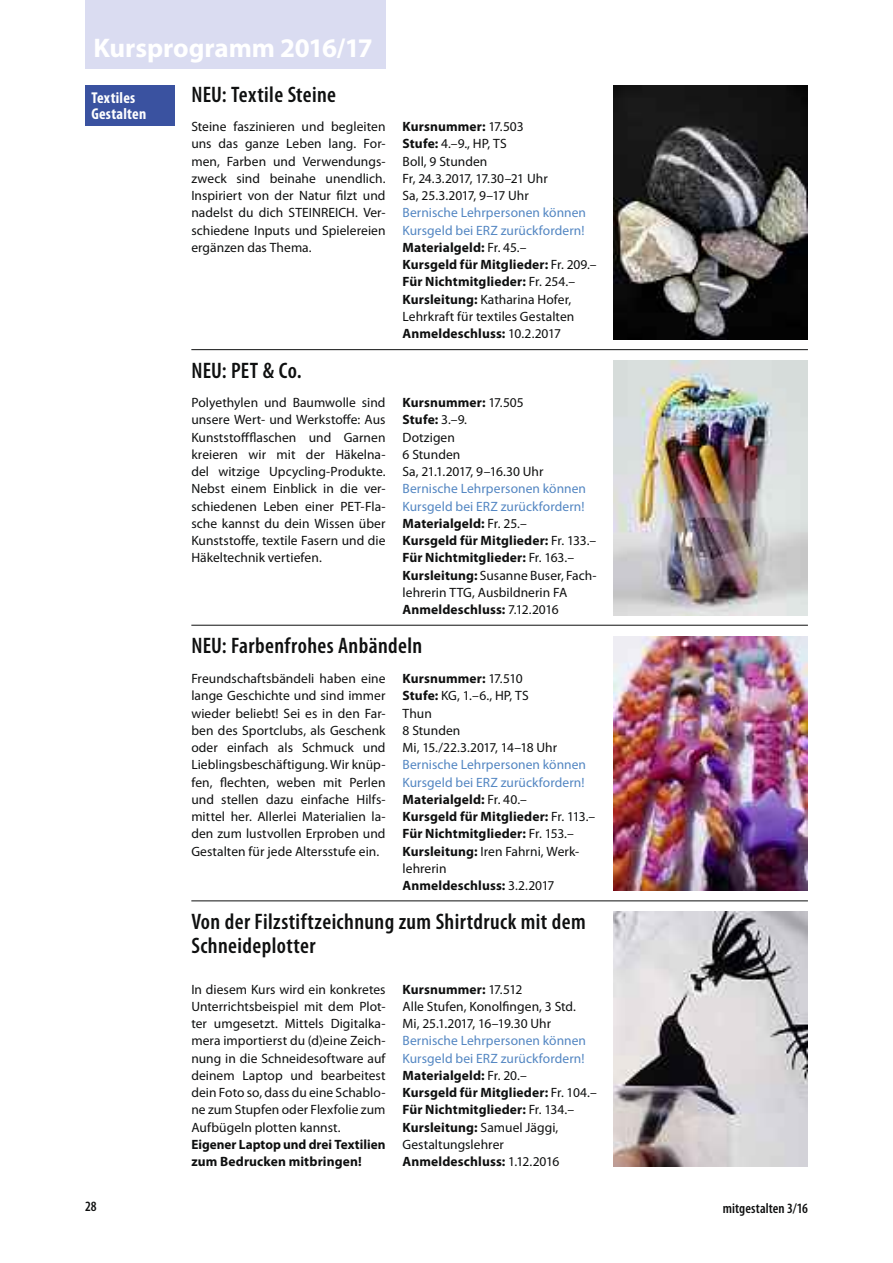
<style>
.page{position:relative;width:893px;height:1263px;background:#fff}
.page>*{position:absolute;margin:0;border:0;box-sizing:border-box;transform-origin:0 0}
.t1{font:700 27px "Myriad Pro";letter-spacing:-.005em;color:#fff}
.t2{font:600 condensed 22.5px/24px "Myriad Pro";letter-spacing:.015em;color:#0f1010}
.t3{font:700 condensed 15.75px/16.5px "Myriad Pro";letter-spacing:.015em;color:#fff}
.t4{font:600 condensed 14.25px "Myriad Pro";letter-spacing:.005em;color:#0f1010}
.t5{font:13.5px/17.2px "Myriad Pro";letter-spacing:.005em;color:#0f1010}
.s1{font-weight:700}
.s2{color:#5386c2}
</style>
<div class="page">
<hr style="left:191px;top:349px;width:617px;height:1px;background:#0f1010">
<hr style="left:191px;top:625px;width:617px;height:1px;background:#0f1010">
<hr style="left:191px;top:900px;width:617px;height:1px;background:#0f1010">
<img style="left:614px;top:912px;width:194px;height:254px">
<img style="left:614px;top:636px;width:194px;height:255px">
<img style="left:614px;top:361px;width:194px;height:254px">
<img style="left:614px;top:85px;width:194px;height:254px">
<div style="left:85px;top:0;width:301px;height:68px;background:#dadcf1"></div>
<div style="left:85px;top:85px;width:89px;height:40px;background:#3a52a0"></div>
<p class="t1" style="left:94px;top:31px;width:281px">Kursprogramm 2016/17</p>
<p class="t3" style="left:91px;top:89px;width:56px">Textiles<br>Gestalten</p>
<p class="t2" style="left:191px;top:82px;width:146px">NEU: Textile Steine</p>
<p class="t5" style="left:191px;top:119px;width:196px;text-align:justify">Steine faszinieren und begleiten uns das ganze Leben lang. For&shy;men, Farben und Verwendungs&shy;zweck sind beinahe unendlich.<br>Inspiriert von der Natur filzt und nadelst du dich STEINREICH. Ver&shy;schiedene Inputs und Spielereien ergänzen das Thema.</p>
<p class="t5" style="left:403px;top:119px;width:196px"><span class="s1">Kursnummer:</span> 17.503<br><span class="s1">Stufe:</span> 4.–9., HP, TS<br>Boll, 9 Stunden<br>Fr, 24.3.2017, 17.30–21 Uhr<br>Sa, 25.3.2017, 9–17 Uhr<br><span class="s2">Bernische Lehrpersonen können<br>Kursgeld bei ERZ zurückfordern!<br></span><span class="s1">Materialgeld:</span> Fr. 45.–<br><span class="s1">Kursgeld für Mitglieder:</span> Fr. 209.–<br><span class="s1">Für Nichtmitglieder:</span> Fr. 254.–<br><span class="s1">Kursleitung:</span> Katharina Hofer,<br>Lehrkraft für textiles Gestalten<br><span class="s1">Anmeldeschluss:</span> 10.2.2017</p>
<p class="t2" style="left:191px;top:358px;width:112px">NEU: PET &amp; Co.</p>
<p class="t5" style="left:191px;top:395px;width:196px;text-align:justify">Polyethylen und Baumwolle sind unsere Wert- und Werkstoffe: Aus Kunststoffflaschen und Garnen kreieren wir mit der Häkelna&shy;del witzige Upcycling-Produkte.<br>Nebst einem Einblick in die ver&shy;schiedenen Leben einer PET-Fla&shy;sche kannst du dein Wissen über Kunststoffe, textile Fasern und die Häkeltechnik vertiefen.</p>
<p class="t5" style="left:403px;top:395px;width:196px"><span class="s1">Kursnummer:</span> 17.505<br><span class="s1">Stufe:</span> 3.–9.<br>Dotzigen<br>6 Stunden<br>Sa, 21.1.2017, 9–16.30 Uhr<br><span class="s2">Bernische Lehrpersonen können<br>Kursgeld bei ERZ zurückfordern!<br></span><span class="s1">Materialgeld:</span> Fr. 25.–<br><span class="s1">Kursgeld für Mitglieder:</span> Fr. 133.–<br><span class="s1">Für Nichtmitglieder:</span> Fr. 163.–<br><span class="s1">Kursleitung:</span> Susanne Buser, Fach&shy;lehrerin TTG, Ausbildnerin FA<br><span class="s1">Anmeldeschluss:</span> 7.12.2016</p>
<p class="t2" style="left:191px;top:633px;width:233px">NEU: Farbenfrohes Anbändeln</p>
<p class="t5" style="left:191px;top:671px;width:196px;text-align:justify">Freundschaftsbändeli haben eine lange Geschichte und sind immer wieder beliebt! Sei es in den Far&shy;ben des Sportclubs, als Geschenk oder einfach als Schmuck und Lieblingsbeschäftigung. Wir knüp&shy;fen, flechten, weben mit Perlen und stellen dazu einfache Hilfs&shy;mittel her. Allerlei Materialien la&shy;den zum lustvollen Erproben und Gestalten für jede Altersstufe ein.</p>
<p class="t5" style="left:403px;top:671px;width:194px"><span class="s1">Kursnummer:</span> 17.510<br><span class="s1">Stufe:</span> KG, 1.–6., HP, TS<br>Thun<br>8 Stunden<br>Mi, 15./22.3.2017, 14–18 Uhr<br><span class="s2">Bernische Lehrpersonen können<br>Kursgeld bei ERZ zurückfordern!<br></span><span class="s1">Materialgeld:</span> Fr. 40.–<br><span class="s1">Kursgeld für Mitglieder:</span> Fr. 113.–<br><span class="s1">Für Nichtmitglieder:</span> Fr. 153.–<br><span class="s1">Kursleitung:</span> Iren Fahrni, Werk&shy;lehrerin<br><span class="s1">Anmeldeschluss:</span> 3.2.2017</p>
<p class="t2" style="left:191px;top:909px;width:396px">Von der Filzstiftzeichnung zum Shirtdruck mit dem<br>Schneideplotter</p>
<p class="t5" style="left:191px;top:982px;width:196px">In diesem Kurs wird ein konkretes<br>Unterrichtsbeispiel mit dem Plot&shy;ter umgesetzt. Mittels Digitalka&shy;mera importierst du (d)eine Zeich&shy;nung in die Schneidesoftware auf deinem Laptop und bearbeitest dein Foto so, dass du eine Schablo&shy;ne zum Stupfen oder Flexfolie zum<br>Aufbügeln plotten kannst.<br><span class="s1">Eigener Laptop und drei Textilien zum Bedrucken mitbringen!</span></p>
<p class="t5" style="left:403px;top:982px;width:196px"><span class="s1">Kursnummer:</span> 17.512<br>Alle Stufen, Konolfingen, 3 Std.<br>Mi, 25.1.2017, 16–19.30 Uhr<br><span class="s2">Bernische Lehrpersonen können<br>Kursgeld bei ERZ zurückfordern!<br></span><span class="s1">Materialgeld:</span> Fr. 20.–<br><span class="s1">Kursgeld für Mitglieder:</span> Fr. 104.–<br><span class="s1">Für Nichtmitglieder:</span> Fr. 134.–<br><span class="s1">Kursleitung:</span> Samuel Jäggi,<br>Gestaltungslehrer<br><span class="s1">Anmeldeschluss:</span> 1.12.2016</p>
<p class="t4" style="left:85px;top:1198px;width:13px">28</p>
<p class="t4" style="left:723px;top:1199px;width:87px">mitgestalten 3/16</p>
</div>
